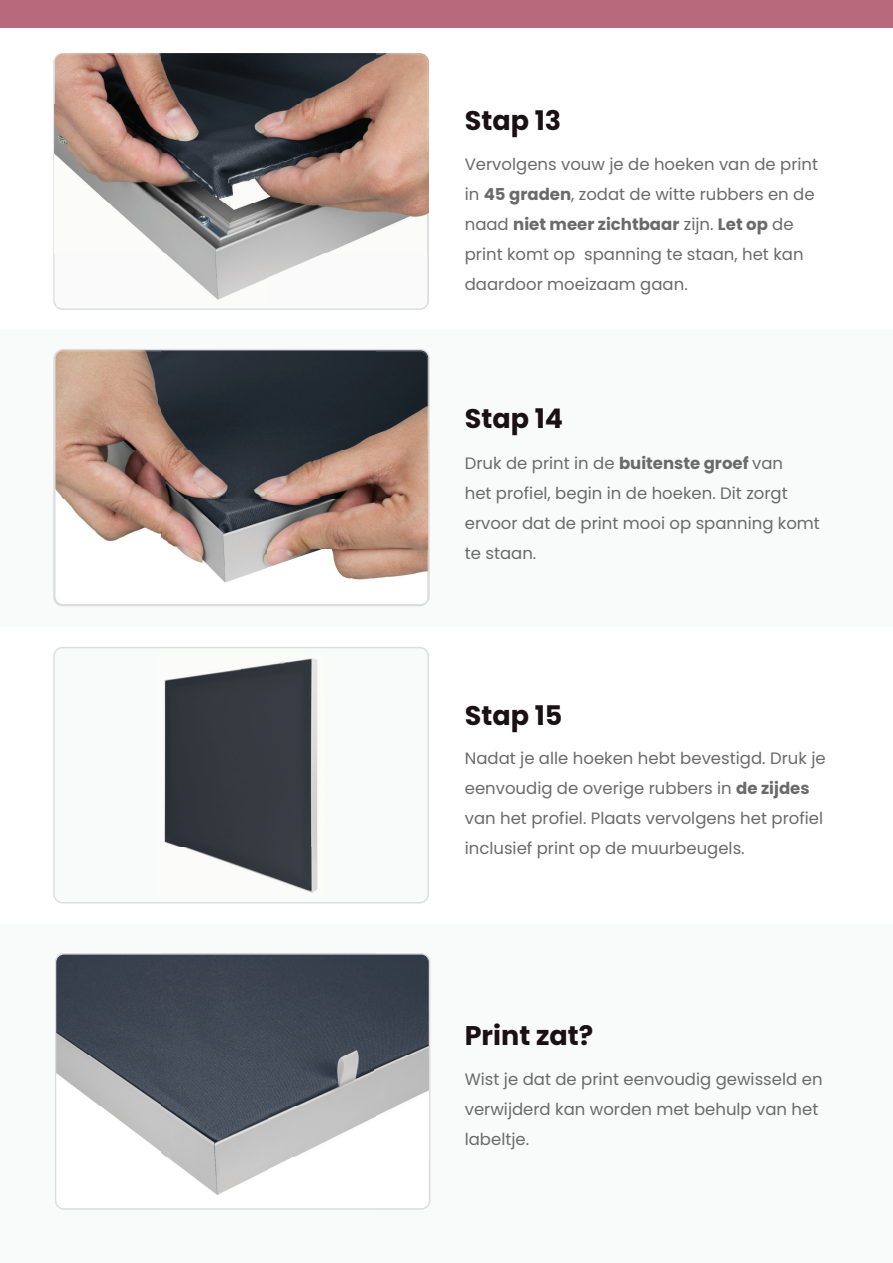
<style>
.page{position:relative;width:893px;height:1263px;background:#fff}
.page>*{position:absolute;margin:0;border:0;box-sizing:border-box;transform-origin:0 0}
.t1{font:700 27px "Poppins";color:#1b1013}
.t2{font:700 27px "Poppins";color:#1b1114}
.t3{font:16.5px/30px "Poppins";color:#696a69}
.s1{font-weight:700}
</style>
<div class="page">
<svg style="left:53px;top:647px;width:376px;height:256px"></svg>
<div style="left:0;top:330px;width:893px;height:297px;background:#f9fafa"></div>
<div style="left:0;top:925px;width:893px;height:338px;background:#f9fafa"></div>
<div style="left:0;top:0;width:893px;height:28px;background:#b66a7b"></div>
<svg style="left:53px;top:58px;width:376px;height:252px"></svg>
<img style="left:55px;top:55px;width:372px;height:248px">
<img style="left:55px;top:53px;width:107px;height:10px">
<img style="left:162px;top:53px;width:213px;height:2px">
<img style="left:375px;top:53px;width:54px;height:100px">
<img style="left:427px;top:153px;width:2px;height:150px">
<img style="left:57px;top:352px;width:370px;height:231px">
<img style="left:57px;top:352px;width:105px;height:7px">
<img style="left:375px;top:352px;width:52px;height:98px">
<div style="left:54px;top:349px;width:376px;height:256px;border:2px solid #ddddde;border-radius:9px"></div>
<img style="left:159px;top:654px;width:166px;height:242px">
<img style="left:58px;top:956px;width:369px;height:251px">
<div style="left:55px;top:953px;width:375px;height:257px;border:2px solid #ddd;border-radius:9px"></div>
<h1 class="t2" style="left:465px;top:105px;width:98px">Stap 13</h1>
<p class="t3" style="left:465px;top:149px;width:355px">Vervolgens vouw je de hoeken van de print in <span class="s1">45 graden</span>, zodat de witte rubbers en de naad <span class="s1">niet meer zichtbaar</span> zijn. <span class="s1">Let op</span> de print komt op spanning te staan, het kan daardoor moeizaam gaan.</p>
<h1 class="t1" style="left:465px;top:403px;width:100px">Stap 14</h1>
<p class="t3" style="left:465px;top:448px;width:357px">Druk de print in de <span class="s1">buitenste groef</span> van<br>het profiel, begin in de hoeken. Dit zorgt ervoor dat de print mooi op spanning komt te staan.</p>
<h1 class="t1" style="left:465px;top:699px;width:99px">Stap 15</h1>
<p class="t3" style="left:465px;top:743px;width:362px">Nadat je alle hoeken hebt bevestigd. Druk je eenvoudig de overige rubbers in <span class="s1">de zijdes </span>van het profiel. Plaats vervolgens het profiel inclusief print op de muurbeugels.</p>
<h1 class="t1" style="left:465px;top:1020px;width:130px">Print zat?</h1>
<p class="t3" style="left:465px;top:1064px;width:359px">Wist je dat de print eenvoudig gewisseld en verwijderd kan worden met behulp van het labeltje.</p>
</div>
